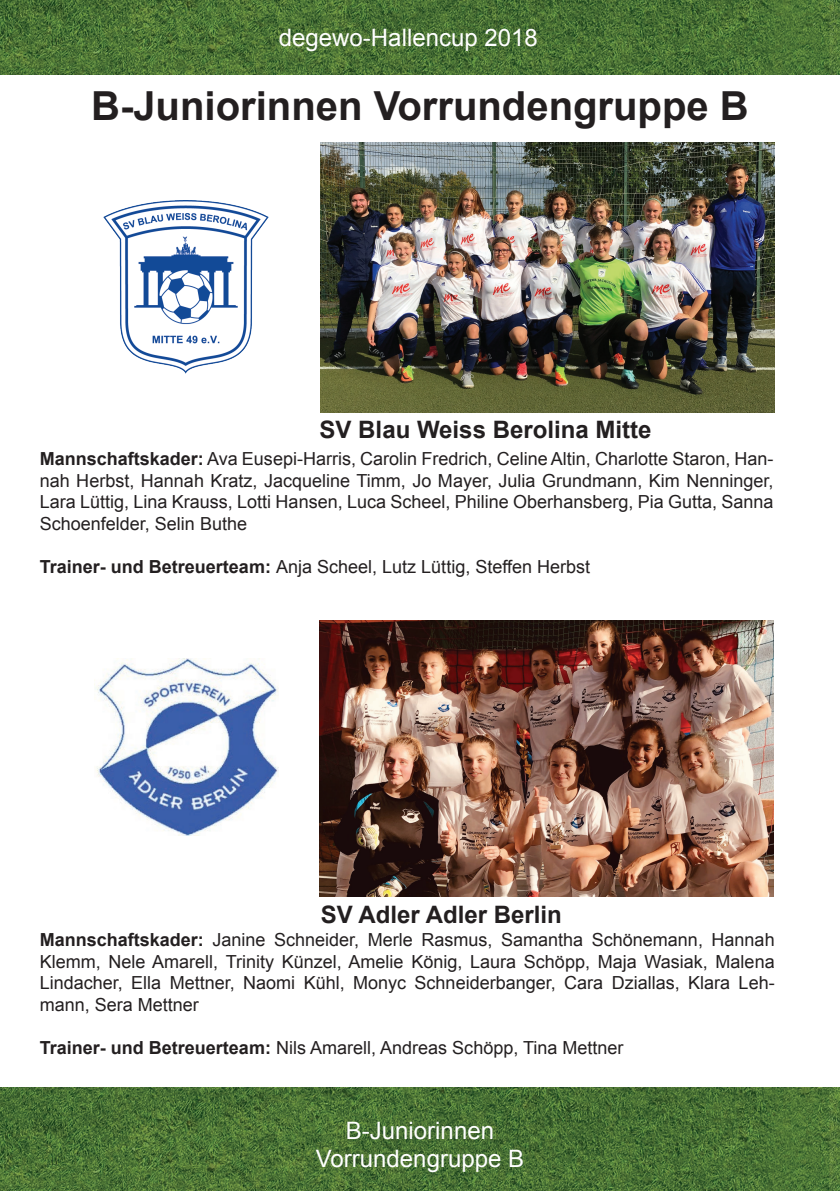
<style>
.page{position:relative;width:840px;height:1191px;background:#fff}
.page>*{position:absolute;margin:0;border:0;box-sizing:border-box;transform-origin:0 0}
.t1{font:700 40px "Arial";color:#231f20}
.t2{font:24px/28.8px "Arial";color:#fff;text-align:center}
.t3{font:700 24px "Arial";color:#231f20}
.t4{font:18px/21.6px "Arial";color:#231f20;text-align:justify}
.s1{font-weight:700}
</style>
<div class="page">
<img style="left:0;top:0;width:839px;height:74px">
<img style="left:0;top:1088px;width:839px;height:103px">
<img style="left:320px;top:142px;width:454px;height:271px">
<img style="left:103px;top:200px;width:165px;height:173px">
<img style="left:94px;top:658px;width:185px;height:177px">
<img style="left:319px;top:621px;width:454px;height:275px">
<h2 class="t2" style="left:279px;top:23px;width:260px">degewo-Hallencup 2018</h2>
<h1 class="t1" style="left:91px;top:79px;width:659px">B-Juniorinnen Vorrundengruppe B</h1>
<h2 class="t3" style="left:319px;top:414px;width:333px">SV Blau Weiss Berolina Mitte</h2>
<p class="t4" style="left:40px;top:448px;width:735px"><span class="s1">Mannschaftskader:</span> Ava Eusepi-Harris, Carolin Fredrich, Celine Altin, Charlotte Staron, Han&shy;nah Herbst, Hannah Kratz, Jacqueline Timm, Jo Mayer, Julia Grundmann, Kim Nenninger, Lara Lüttig, Lina Krauss, Lotti Hansen, Luca Scheel, Philine Oberhansberg, Pia Gutta, Sanna Schoenfelder, Selin Buthe</p>
<p class="t4" style="left:40px;top:556px;width:551px"><span class="s1">Trainer- und Betreuerteam:</span> Anja Scheel, Lutz Lüttig, Steffen Herbst</p>
<h2 class="t3" style="left:320px;top:898px;width:242px">SV Adler Adler Berlin</h2>
<p class="t4" style="left:40px;top:929px;width:736px"><span class="s1">Mannschaftskader:</span> Janine Schneider, Merle Rasmus, Samantha Schönemann, Hannah Klemm, Nele Amarell, Trinity Künzel, Amelie König, Laura Schöpp, Maja Wasiak, Malena Lindacher, Ella Mettner, Naomi Kühl, Monyc Schneiderbanger, Cara Dziallas, Klara Leh&shy;mann, Sera Mettner</p>
<p class="t4" style="left:40px;top:1037px;width:585px"><span class="s1">Trainer- und Betreuerteam:</span> Nils Amarell, Andreas Schöpp, Tina Mettner</p>
<h2 class="t2" style="left:315px;top:1116px;width:210px">B-Juniorinnen<br>Vorrundengruppe B</h2>
</div>
